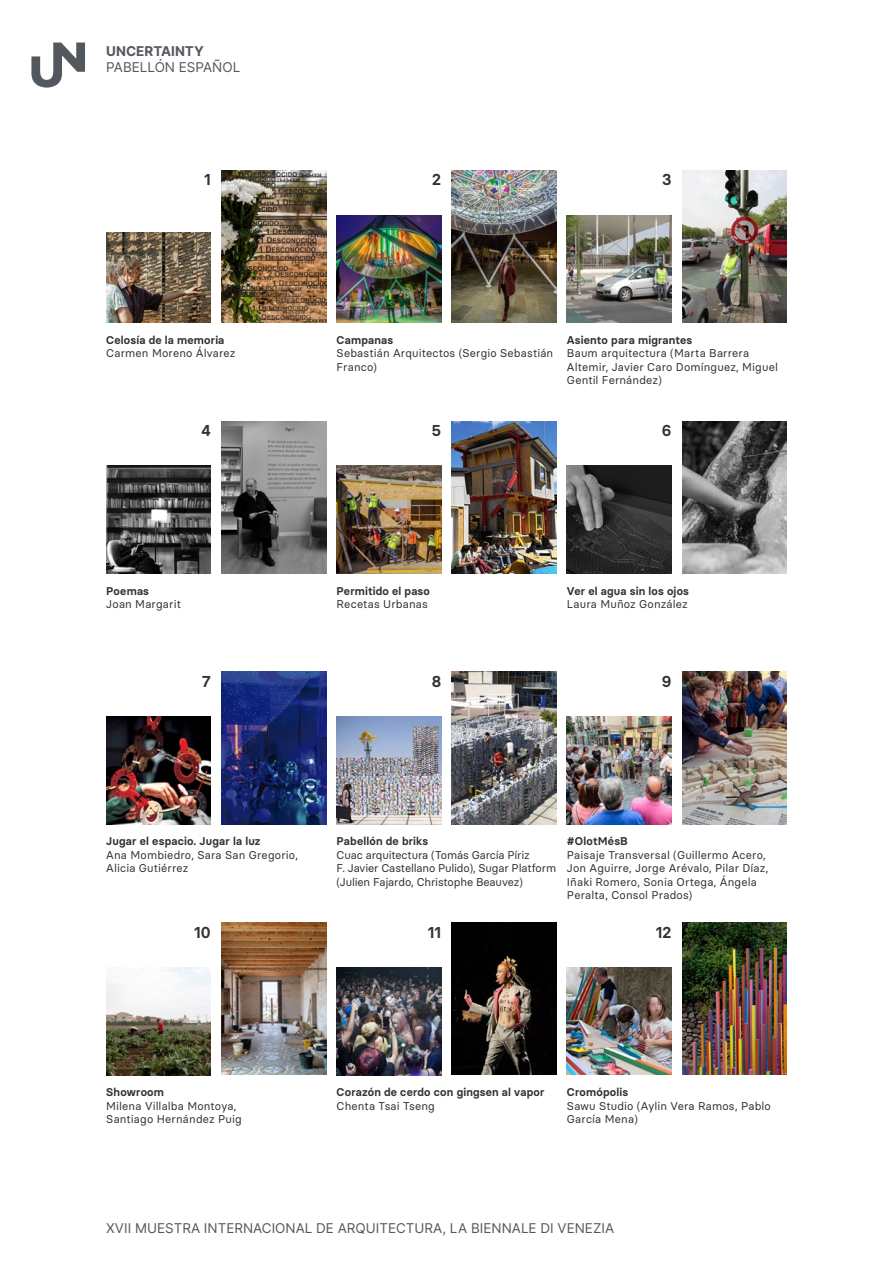
<style>
.page{position:relative;width:893px;height:1263px;background:#fff}
.page>*{position:absolute;margin:0;border:0;box-sizing:border-box;transform-origin:0 0}
.t1{font:600 15.75px "Basier Circle";color:#2f3237}
.t2{font:13.5px "Inter";color:#53585f}
.t3{font:700 13.5px "Inter";color:#53585f}
.t4{font:11.25px/13.5px "Basier Circle";letter-spacing:.01em;color:#2f3237}
.t5{font:600 11.25px "Basier Circle";letter-spacing:.015em;color:#2f3237}
.t6{font:11.25px/13.5px "Basier Circle";letter-spacing:-.015em;color:#2f3237}
</style>
<div class="page">
<svg style="left:31px;top:43px;width:54px;height:45px"></svg>
<img style="left:221px;top:170px;width:105px;height:152px">
<img style="left:452px;top:170px;width:104px;height:152px">
<img style="left:682px;top:170px;width:105px;height:152px">
<img style="left:221px;top:421px;width:105px;height:152px">
<img style="left:452px;top:421px;width:104px;height:152px">
<img style="left:682px;top:421px;width:105px;height:152px">
<img style="left:221px;top:672px;width:105px;height:152px">
<img style="left:452px;top:672px;width:104px;height:152px">
<img style="left:682px;top:672px;width:105px;height:152px">
<img style="left:221px;top:923px;width:105px;height:152px">
<img style="left:452px;top:923px;width:104px;height:152px">
<img style="left:682px;top:923px;width:105px;height:152px">
<img style="left:106px;top:233px;width:105px;height:89px">
<img style="left:337px;top:215px;width:104px;height:107px">
<img style="left:567px;top:215px;width:104px;height:107px">
<img style="left:106px;top:466px;width:105px;height:107px">
<img style="left:337px;top:466px;width:104px;height:107px">
<img style="left:567px;top:466px;width:104px;height:107px">
<img style="left:106px;top:717px;width:105px;height:107px">
<img style="left:337px;top:717px;width:104px;height:107px">
<img style="left:567px;top:717px;width:104px;height:107px">
<img style="left:106px;top:968px;width:105px;height:107px">
<img style="left:337px;top:968px;width:104px;height:107px">
<img style="left:567px;top:968px;width:104px;height:107px">
<p class="t3" style="left:106px;top:41px;width:99px">UNCERTAINTY</p>
<p class="t2" style="left:106px;top:57px;width:136px">PABELLÓN ESPAÑOL</p>
<h1 class="t1" style="left:204px;top:170px;width:8px">1</h1>
<h1 class="t1" style="left:432px;top:170px;width:10px">2</h1>
<h1 class="t1" style="left:662px;top:170px;width:11px">3</h1>
<p class="t5" style="left:106px;top:333px;width:120px">Celosía de la memoria</p>
<p class="t4" style="left:106px;top:346px;width:131px">Carmen Moreno Álvarez</p>
<p class="t5" style="left:337px;top:333px;width:58px">Campanas</p>
<p class="t4" style="left:337px;top:346px;width:218px">Sebastián Arquitectos (Sergio Sebastián<br>Franco)</p>
<p class="t5" style="left:567px;top:333px;width:127px">Asiento para migrantes</p>
<p class="t4" style="left:567px;top:346px;width:212px">Baum arquitectura (Marta Barrera<br>Altemir, Javier Caro Domínguez, Miguel<br>Gentil Fernández)</p>
<h1 class="t1" style="left:202px;top:421px;width:11px">4</h1>
<h1 class="t1" style="left:432px;top:421px;width:11px">5</h1>
<h1 class="t1" style="left:662px;top:421px;width:11px">6</h1>
<p class="t5" style="left:106px;top:583px;width:44px">Poemas</p>
<p class="t4" style="left:106px;top:597px;width:76px">Joan Margarit</p>
<p class="t5" style="left:337px;top:583px;width:95px">Permitido el paso</p>
<p class="t4" style="left:337px;top:597px;width:93px">Recetas Urbanas</p>
<p class="t5" style="left:567px;top:583px;width:124px">Ver el agua sin los ojos</p>
<p class="t4" style="left:567px;top:597px;width:122px">Laura Muñoz González</p>
<h1 class="t1" style="left:202px;top:671px;width:10px">7</h1>
<h1 class="t1" style="left:432px;top:671px;width:11px">8</h1>
<h1 class="t1" style="left:662px;top:671px;width:11px">9</h1>
<p class="t5" style="left:106px;top:834px;width:156px">Jugar el espacio. Jugar la luz</p>
<p class="t4" style="left:106px;top:848px;width:193px">Ana Mombiedro, Sara San Gregorio,<br>Alicia Gutiérrez</p>
<p class="t5" style="left:337px;top:834px;width:93px">Pabellón de briks</p>
<p class="t6" style="left:337px;top:848px;width:221px">Cuac arquitectura (Tomás García Píriz<br>F. Javier Castellano Pulido), Sugar Platform (Julien Fajardo, Christophe Beauvez)</p>
<p class="t5" style="left:567px;top:834px;width:62px">#OlotMésB</p>
<p class="t4" style="left:567px;top:848px;width:203px">Paisaje Transversal (Guillermo Acero, Jon Aguirre, Jorge Arévalo, Pilar Díaz, Iñaki Romero, Sonia Ortega, Ángela Peralta, Consol Prados)</p>
<h1 class="t1" style="left:194px;top:922px;width:18px">10</h1>
<h1 class="t1" style="left:428px;top:922px;width:15px">11</h1>
<h1 class="t1" style="left:656px;top:922px;width:17px">12</h1>
<p class="t5" style="left:106px;top:1085px;width:59px">Showroom</p>
<p class="t4" style="left:106px;top:1099px;width:137px">Milena Villalba Montoya,<br>Santiago Hernández Puig</p>
<p class="t5" style="left:337px;top:1085px;width:209px">Corazón de cerdo con gingsen al vapor</p>
<p class="t4" style="left:337px;top:1099px;width:100px">Chenta Tsai Tseng</p>
<p class="t5" style="left:567px;top:1085px;width:63px">Cromópolis</p>
<p class="t4" style="left:567px;top:1099px;width:205px">Sawu Studio (Aylin Vera Ramos, Pablo<br>García Mena)</p>
<p class="t2" style="left:106px;top:1218px;width:509px">XVII MUESTRA INTERNACIONAL DE ARQUITECTURA, LA BIENNALE DI VENEZIA</p>
</div>
